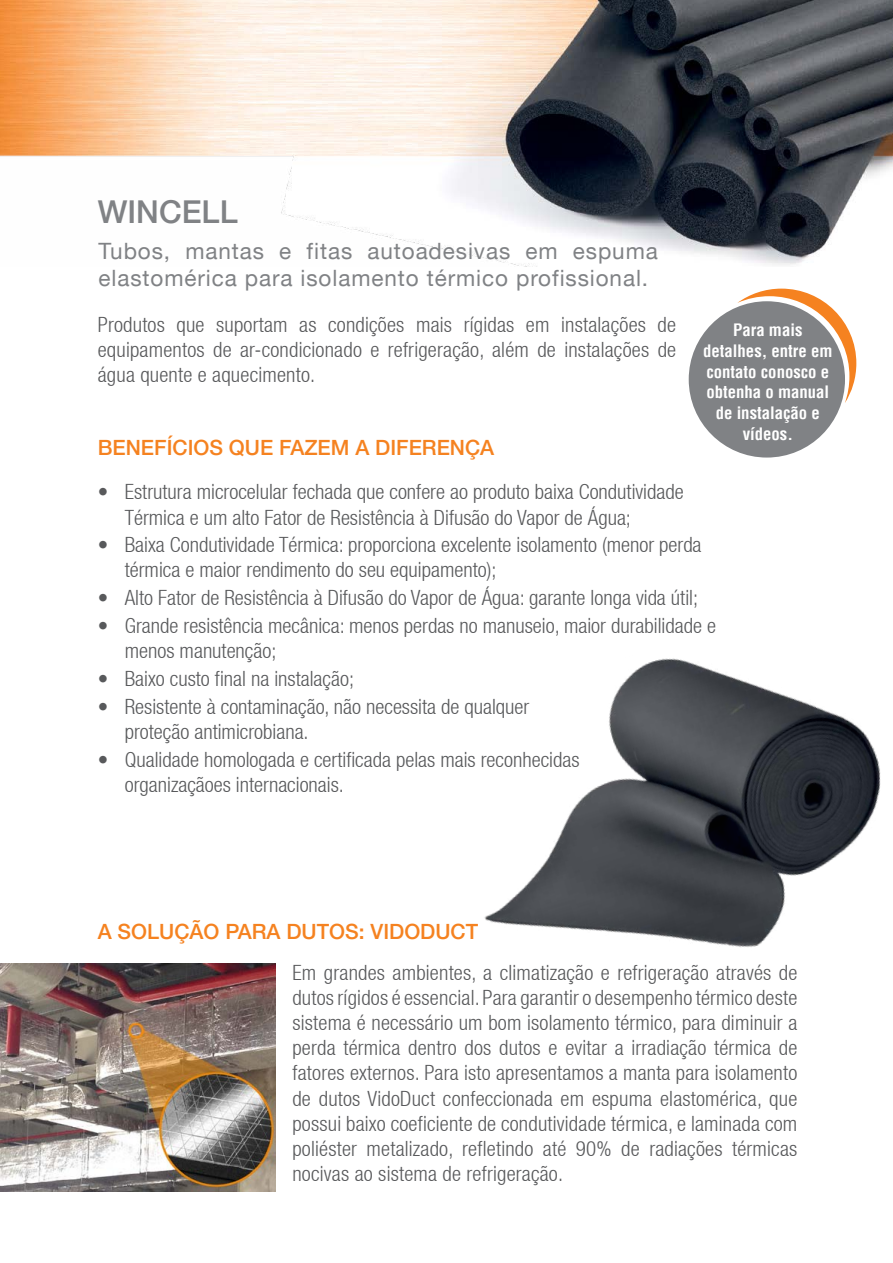
<style>
.page{position:relative;width:893px;height:1263px;background:#fff}
.page>*{position:absolute;margin:0;border:0;box-sizing:border-box;transform-origin:0 0}
.t1{font:500 31.5px "Helvetica Neue LT";color:#808285}
.t2{font:22.5px/27px "Helvetica Neue LT";letter-spacing:.04em;color:#808285}
.t3{font:300 condensed 21px/25.2px "Helvetica Neue LT";color:#58595b}
.t4{font:500 21px "Helvetica Neue LT";color:#f58220}
.t5{font:700 condensed 16.8px/21px "Helvetica LT";color:#fff;text-align:center}
</style>
<div class="page">
<img style="left:0;top:0;width:893px;height:267px">
<svg style="left:737px;top:289px;width:119px;height:114px"></svg>
<div style="left:689px;top:301px;width:156px;height:157px;background:#808285;border-radius:50%"></div>
<img style="left:484px;top:658px;width:396px;height:289px">
<img style="left:0;top:964px;width:275px;height:227px">
<h1 class="t1" style="left:98px;top:193px;width:141px">WINCELL</h1>
<p class="t2" style="left:99px;top:237px;width:561px">Tubos, mantas e fitas autoadesivas em espuma elastomérica para isolamento térmico profissional.</p>
<p class="t3" style="left:98px;top:312px;width:580px;text-align:justify">Produtos que suportam as condições mais rígidas em instalações de equipamentos de ar-condicionado e refrigeração, além de instalações de água quente e aquecimento.</p>
<p class="t5" style="left:703px;top:319px;width:131px">Para mais detalhes, entre em contato conosco e obtenha o manual de instalação e vídeos.</p>
<p class="t4" style="left:98px;top:435px;width:29px">BENE</p>
<p class="t4" style="left:154px;top:435px;width:342px">FÍCIOS QUE FAZEM A DIFERENÇA</p>
<p class="t3" style="left:125px;top:479px;width:560px;text-indent:-27px">• Estrutura microcelular fechada que confere ao produto baixa Condutividade<br>Térmica e um alto Fator de Resistência à Difusão do Vapor de Água;</p>
<p class="t3" style="left:125px;top:532px;width:578px;text-indent:-27px">• Baixa Condutividade Térmica: proporciona excelente isolamento (menor perda térmica e maior rendimento do seu equipamento);</p>
<p class="t3" style="left:98px;top:585px;width:602px">• Alto Fator de Resistência à Difusão do Vapor de Água: garante longa vida útil;</p>
<p class="t3" style="left:125px;top:613px;width:593px;text-indent:-27px">• Grande resistência mecânica: menos perdas no manuseio, maior durabilidade e menos manutenção;</p>
<p class="t3" style="left:98px;top:666px;width:258px">• Baixo custo final na instalação;</p>
<p class="t3" style="left:125px;top:693px;width:406px;text-indent:-27px">• Resistente à contaminação, não necessita de qualquer proteção antimicrobiana.</p>
<p class="t3" style="left:125px;top:746px;width:456px;text-indent:-27px">• Qualidade homologada e certificada pelas mais reconhecidas organizaçãoes internacionais.</p>
<p class="t4" style="left:98px;top:919px;width:382px">A SOLUÇÃO PARA DUTOS: VIDODUCT</p>
<p class="t3" style="left:292px;top:959px;width:506px;text-align:justify">Em grandes ambientes, a climatização e refrigeração através de dutos rígidos é essencial. Para garantir o desempenho térmico deste sistema é necessário um bom isolamento térmico, para diminuir a perda térmica dentro dos dutos e evitar a irradiação térmica de fatores externos. Para isto apresentamos a manta para isolamento de dutos VidoDuct confeccionada em espuma elastomérica, que possui baixo coeficiente de condutividade térmica, e laminada com poliéster metalizado, refletindo até 90% de radiações térmicas nocivas ao sistema de refrigeração.</p>
</div>
